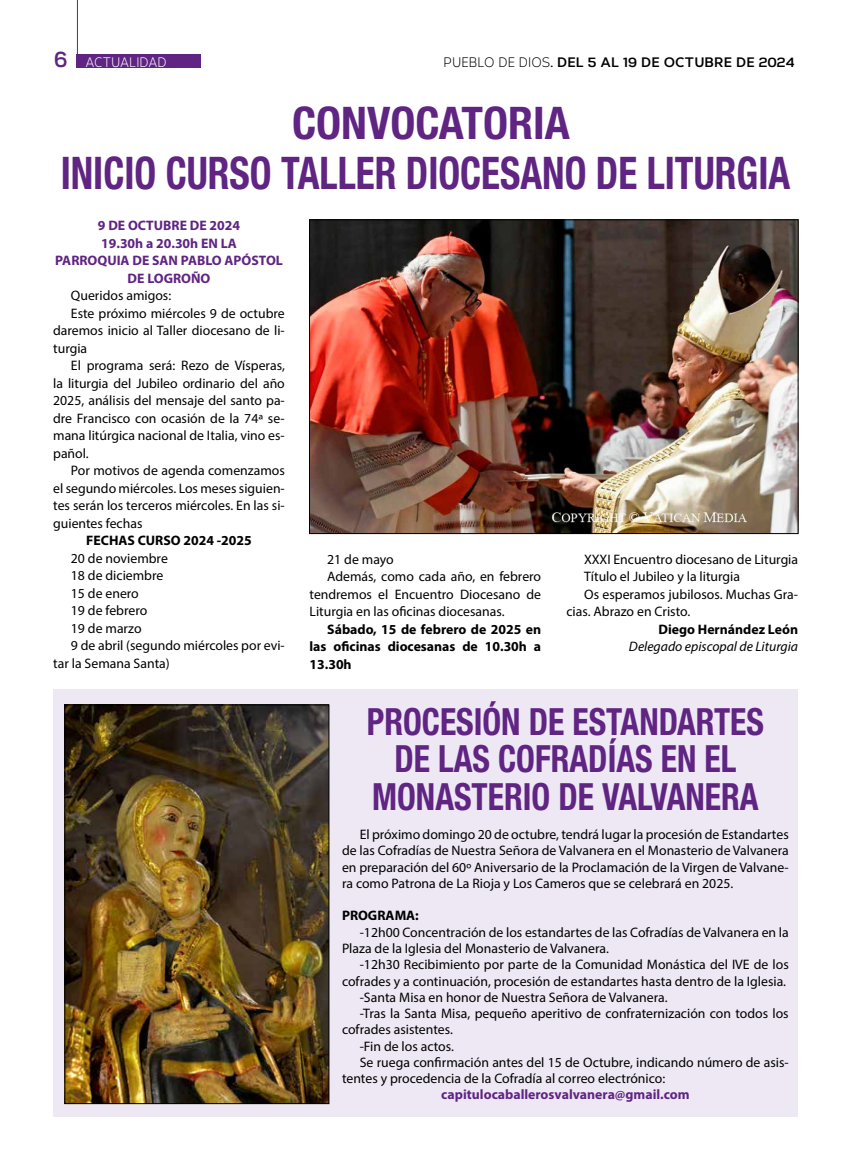
<style>
.page{position:relative;width:851px;height:1170px;background:#fff}
.page>*{position:absolute;margin:0;border:0;box-sizing:border-box;transform-origin:0 0}
.t1{font:700 condensed 45px/50px "Helvetica Neue LT Std";color:#602483;text-align:center}
.t2{font:700 condensed 37.5px/37.5px "Helvetica Neue LT Std";color:#602483;text-align:center;scale:.9 1}
.t3{font:700 22.5px "Corbert";color:#602483;scale:.9 1}
.t4{font:13.75px/16.2px "Myriad Pro";color:#000;text-align:justify}
.t5{font:700 13.75px/17.5px "Myriad Pro";color:#000;text-align:justify}
.t6{font:700 13.75px/17.5px "Myriad Pro";color:#602483;text-align:center}
.t7{font:700 13.75px "Corbert";letter-spacing:.01em;color:#000}
.t8{font:italic 13.75px "Myriad Pro";color:#000}
.t9{font:13.75px "Corbert";letter-spacing:.01em;color:#fff;scale:.9 1}
.s1{font-weight:400}
</style>
<div class="page">
<div style="left:77px;top:54px;width:124px;height:13px;background:#602483"></div>
<hr style="left:77px;top:0;width:1px;height:67px;background:#602483">
<img style="left:311px;top:221px;width:485px;height:311px">
<div style="left:309px;top:219px;width:489px;height:315px;border:1px solid #000"></div>
<div style="left:53px;top:689px;width:744px;height:427px;background:#ede8f4"></div>
<img style="left:66px;top:706px;width:261px;height:395px">
<div style="left:64px;top:704px;width:265px;height:399px;border:1px solid #000"></div>
<h3 class="t3" style="left:54px;top:41px;width:16px">6</h3>
<p class="t9" style="left:86px;top:52px;width:92px">ACTUALIDAD</p>
<p class="t7" style="left:443px;top:51px;width:352px"><span class="s1">PUEBLO DE DIOS</span>. DEL 5 AL 19 DE OCTUBRE DE 2024</p>
<h1 class="t1" style="left:61px;top:97px;width:731px">CONVOCATORIA<br>INICIO CURSO TALLER DIOCESANO DE LITURGIA</h1>
<p class="t6" style="left:55px;top:216px;width:229px">9 DE OCTUBRE DE 2024<br>19.30h a 20.30h EN LA<br>PARROQUIA DE SAN PABLO APÓSTOL<br>DE LOGROÑO</p>
<p class="t4" style="left:71px;top:287px;width:102px">Queridos amigos:</p>
<p class="t4" style="left:71px;top:305px;width:215px">Este próximo miércoles 9 de octubre</p>
<p class="t4" style="left:53px;top:322px;width:233px">daremos inicio al Taller diocesano de li-</p>
<p class="t4" style="left:53px;top:340px;width:35px">turgia</p>
<p class="t4" style="left:71px;top:357px;width:215px">El programa será: Rezo de Vísperas,</p>
<p class="t4" style="left:53px;top:375px;width:233px">la liturgia del Jubileo ordinario del año</p>
<p class="t4" style="left:53px;top:392px;width:233px">2025, análisis del mensaje del santo pa-</p>
<p class="t4" style="left:53px;top:410px;width:233px">dre Francisco con ocasión de la 74ª se-</p>
<p class="t4" style="left:53px;top:427px;width:233px">mana litúrgica nacional de Italia, vino es-</p>
<p class="t4" style="left:53px;top:445px;width:37px">pañol.</p>
<p class="t4" style="left:71px;top:462px;width:215px">Por motivos de agenda comenzamos</p>
<p class="t4" style="left:53px;top:480px;width:233px">el segundo miércoles. Los meses siguien-</p>
<p class="t4" style="left:53px;top:497px;width:233px">tes serán los terceros miércoles. En las si-</p>
<p class="t4" style="left:53px;top:515px;width:91px">guientes fechas</p>
<p class="t5" style="left:86px;top:531px;width:167px">FECHAS CURSO 2024 -2025</p>
<p class="t4" style="left:71px;top:550px;width:98px">20 de noviembre</p>
<p class="t4" style="left:71px;top:567px;width:94px">18 de diciembre</p>
<p class="t4" style="left:71px;top:585px;width:69px">15 de enero</p>
<p class="t4" style="left:71px;top:602px;width:78px">19 de febrero</p>
<p class="t4" style="left:71px;top:620px;width:72px">19 de marzo</p>
<p class="t4" style="left:71px;top:637px;width:215px">9 de abril (segundo miércoles por evi-</p>
<p class="t4" style="left:53px;top:655px;width:118px">tar la Semana Santa)</p>
<p class="t4" style="left:327px;top:550px;width:68px">21 de mayo</p>
<p class="t4" style="left:327px;top:568px;width:215px">Además, como cada año, en febrero</p>
<p class="t4" style="left:309px;top:585px;width:233px">tendremos el Encuentro Diocesano de</p>
<p class="t4" style="left:309px;top:603px;width:196px">Liturgia en las oficinas diocesanas.</p>
<p class="t5" style="left:309px;top:619px;width:233px;text-indent:18px">Sábado, 15 de febrero de 2025 en las oficinas diocesanas de 10.30h a 13.30h</p>
<p class="t4" style="left:584px;top:550px;width:215px">XXXI Encuentro diocesano de Liturgia</p>
<p class="t4" style="left:584px;top:568px;width:157px">Título el Jubileo y la liturgia</p>
<p class="t4" style="left:584px;top:585px;width:215px">Os esperamos jubilosos. Muchas Gra-</p>
<p class="t4" style="left:566px;top:603px;width:125px">cias. Abrazo en Cristo.</p>
<p class="t5" style="left:658px;top:619px;width:141px">Diego Hernández León</p>
<p class="t8" style="left:629px;top:638px;width:171px">Delegado episcopal de Liturgia</p>
<h2 class="t2" style="left:367px;top:702px;width:442px">PROCESIÓN DE ESTANDARTES<br>DE LAS COFRADÍAS EN EL<br>MONASTERIO DE VALVANERA</h2>
<p class="t4" style="left:342px;top:826px;width:448px;text-indent:18px">El próximo domingo 20 de octubre, tendrá lugar la procesión de Estandartes de las Cofradías de Nuestra Señora de Valvanera en el Monasterio de Valvanera en preparación del 60º Aniversario de la Proclamación de la Virgen de Valvane&shy;ra como Patrona de La Rioja y Los Cameros que se celebrará en 2025.</p>
<p class="t5" style="left:342px;top:906px;width:78px">PROGRAMA:</p>
<p class="t4" style="left:342px;top:923px;width:448px;text-indent:18px">-12h00 Concentración de los estandartes de las Cofradías de Valvanera en la<br>Plaza de la Iglesia del Monasterio de Valvanera.</p>
<p class="t4" style="left:359px;top:956px;width:430px">-12h30 Recibimiento por parte de la Comunidad Monástica del IVE de los</p>
<p class="t4" style="left:342px;top:972px;width:445px">cofrades y a continuación, procesión de estandartes hasta dentro de la Iglesia.</p>
<p class="t4" style="left:359px;top:988px;width:309px">-Santa Misa en honor de Nuestra Señora de Valvanera.</p>
<p class="t4" style="left:359px;top:1004px;width:430px">-Tras la Santa Misa, pequeño aperitivo de confraternización con todos los</p>
<p class="t4" style="left:342px;top:1021px;width:112px">cofrades asistentes.</p>
<p class="t4" style="left:359px;top:1037px;width:96px">-Fin de los actos.</p>
<p class="t4" style="left:359px;top:1053px;width:430px">Se ruega confirmación antes del 15 de Octubre, indicando número de asis-</p>
<p class="t4" style="left:342px;top:1069px;width:325px">tentes y procedencia de la Cofradía al correo electrónico:</p>
<p class="t6" style="left:441px;top:1085px;width:250px">capitulocaballerosvalvanera@gmail.com</p>
</div>
